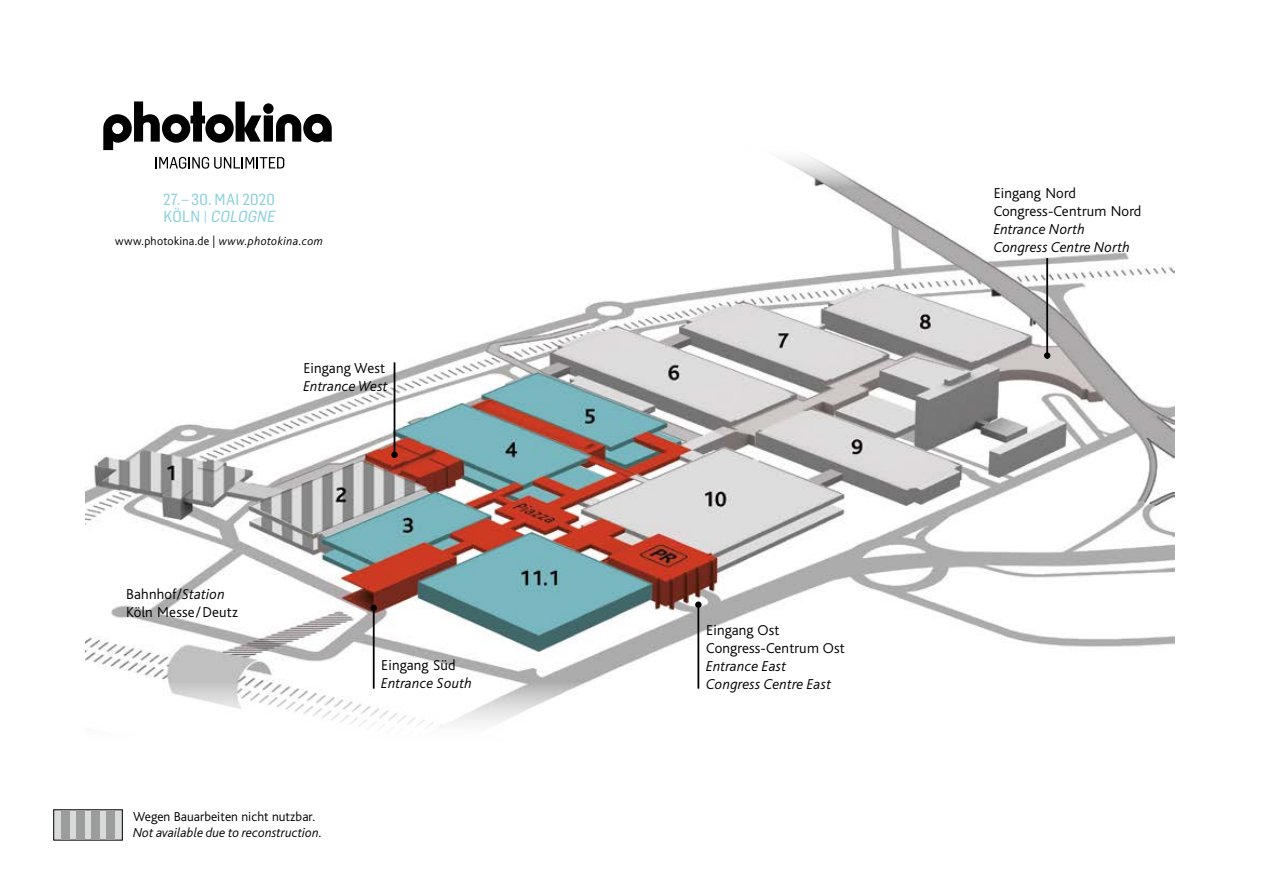
<style>
.page{position:relative;width:1263px;height:893px;background:#fff}
.page>*{position:absolute;margin:0;border:0;box-sizing:border-box;transform-origin:0 0}
.t1{font:15.75px/17.4px "Flama Semicondensed Basic";letter-spacing:.025em;color:#8bd0de}
.t2{font:300 15px/18px "Bliss";letter-spacing:.01em;color:#000}
.t3{font:italic 300 15px/18px "Bliss";letter-spacing:.01em;color:#000}
.t4{font:italic 300 13.5px "Bliss";color:#000}
.t5{font:300 13.5px "Bliss";color:#000}
.t6{font:300 12.15px "Bliss";letter-spacing:.025em;color:#000}
.s1{font-style:italic}
</style>
<div class="page">
<img style="left:85px;top:150px;width:1089px;height:577px">
<hr style="left:697px;top:607px;width:2px;height:82px;background:#000">
<div style="left:695px;top:601px;width:6px;height:7px;background:#000;border-radius:50%"></div>
<hr style="left:1046px;top:258px;width:2px;height:101px;background:#000">
<div style="left:1044px;top:352px;width:6px;height:7px;background:#000;border-radius:50%"></div>
<hr style="left:394px;top:362px;width:1px;height:91px;background:#000">
<div style="left:391px;top:452px;width:7px;height:6px;background:#000;border-radius:50%"></div>
<hr style="left:373px;top:610px;width:2px;height:79px;background:#000">
<div style="left:370px;top:605px;width:7px;height:6px;background:#000;border-radius:50%"></div>
<svg style="left:103px;top:101px;width:229px;height:49px"></svg>
<svg style="left:155px;top:157px;width:129px;height:12px"></svg>
<svg style="left:53px;top:809px;width:70px;height:32px"></svg>
<div style="left:61px;top:810px;width:9px;height:30px;background:#9c9c9d"></div>
<div style="left:76px;top:810px;width:9px;height:30px;background:#9c9c9d"></div>
<div style="left:91px;top:810px;width:9px;height:30px;background:#9c9c9d"></div>
<div style="left:106px;top:810px;width:9px;height:30px;background:#9c9c9d"></div>
<p class="t1" style="left:163px;top:190px;width:116px">27.– 30. MAI 2020<br>K Ö L N | <span class="s1">COLOGNE</span></p>
<p class="t6" style="left:115px;top:235px;width:210px">www.photokina.de | <span class="s1">www.photokina.com</span></p>
<p class="t2" style="left:303px;top:359px;width:83px">Eingang West</p>
<p class="t3" style="left:303px;top:377px;width:86px">Entrance West</p>
<p class="t2" style="left:126px;top:585px;width:113px">Bahnhof/<span class="s1">Station<br></span>Köln Messe/Deutz</p>
<p class="t2" style="left:381px;top:657px;width:76px">Eingang Süd</p>
<p class="t3" style="left:381px;top:675px;width:92px">Entrance South</p>
<p class="t5" style="left:133px;top:810px;width:183px">Wegen Bauarbeiten nicht nutzbar.</p>
<p class="t4" style="left:133px;top:826px;width:191px">Not available due to reconstruction.</p>
<p class="t2" style="left:706px;top:621px;width:140px">Eingang Ost<br>Congress-Centrum Ost</p>
<p class="t3" style="left:706px;top:657px;width:126px">Entrance East<br>Congress Centre East</p>
<p class="t2" style="left:994px;top:184px;width:149px">Eingang Nord<br>Congress-Centrum Nord</p>
<p class="t3" style="left:994px;top:220px;width:138px">Entrance North<br>Congress Centre North</p>
</div>
